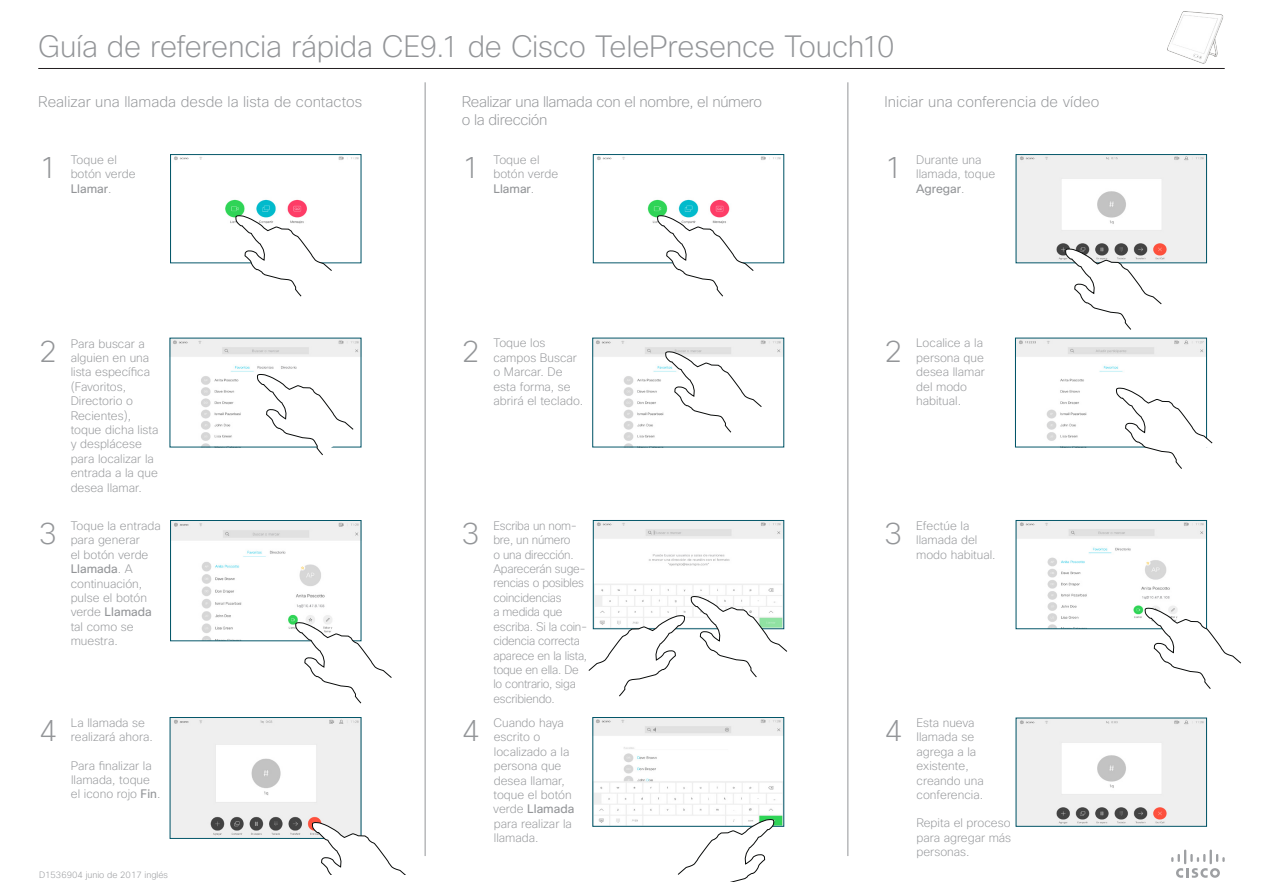
<style>
.page{position:relative;width:1263px;height:893px;background:#fff}
.page>*{position:absolute;margin:0;border:0;box-sizing:border-box;transform-origin:0 0}
.Subhead1{font:200 30px "Cisco Sans";letter-spacing:-.01em;color:#939598}
.Subhead1-2{font:200 15px "Cisco Sans";color:#939598}
.Subhead1-3{font:200 15px/18px "Cisco Sans";letter-spacing:-.02em;color:#939598}
.CartoonAnnotation{font:200 12px/14.4px "Cisco Sans";color:#939598}
.CartoonAnnotation-2{font:200 12px/14.4px "Cisco Sans";letter-spacing:-.02em;color:#939598}
.t1{font:200 9px "Cisco Sans";color:#939598}
.s1{font-weight:400}
</style>
<div class="page">
<img style="left:172px;top:719px;width:187px;height:117px">
<div style="left:170px;top:717px;width:191px;height:121px;border:1px solid #005467"></div>
<img style="left:174px;top:156px;width:185px;height:67px">
<div style="left:170px;top:154px;width:191px;height:109px;border:1px solid #005467"></div>
<svg style="left:235px;top:215px;width:97px;height:81px"></svg>
<img style="left:172px;top:522px;width:187px;height:117px">
<div style="left:170px;top:520px;width:191px;height:121px;border:1px solid #005467"></div>
<svg style="left:295px;top:622px;width:97px;height:81px"></svg>
<svg style="left:312px;top:822px;width:94px;height:53px"></svg>
<img style="left:172px;top:340px;width:187px;height:105px">
<svg style="left:257px;top:374px;width:97px;height:81px"></svg>
<img style="left:595px;top:719px;width:187px;height:105px">
<div style="left:593px;top:717px;width:191px;height:109px;border:1px solid #005467"></div>
<img style="left:597px;top:156px;width:184px;height:67px">
<div style="left:593px;top:154px;width:191px;height:109px;border:1px solid #005467"></div>
<svg style="left:657px;top:215px;width:97px;height:81px"></svg>
<img style="left:595px;top:522px;width:187px;height:96px">
<div style="left:593px;top:520px;width:191px;height:109px;border:1px solid #005467"></div>
<svg style="left:691px;top:596px;width:96px;height:81px"></svg>
<svg style="left:588px;top:615px;width:97px;height:81px"></svg>
<svg style="left:678px;top:819px;width:96px;height:63px"></svg>
<img style="left:595px;top:340px;width:187px;height:105px">
<svg style="left:665px;top:351px;width:97px;height:82px"></svg>
<img style="left:1018px;top:156px;width:186px;height:105px">
<div style="left:1016px;top:154px;width:190px;height:109px;border:1px solid #005467"></div>
<img style="left:1018px;top:720px;width:186px;height:104px">
<svg style="left:1065px;top:248px;width:97px;height:82px"></svg>
<img style="left:1018px;top:522px;width:186px;height:105px">
<div style="left:1016px;top:520px;width:190px;height:109px;border:1px solid #005467"></div>
<svg style="left:1145px;top:607px;width:96px;height:82px"></svg>
<img style="left:1017px;top:340px;width:187px;height:101px">
<svg style="left:1116px;top:387px;width:96px;height:82px"></svg>
<hr style="left:425px;top:82px;width:1px;height:774px;background:#939598">
<hr style="left:847px;top:82px;width:1px;height:774px;background:#939598">
<svg style="left:1171px;top:849px;width:54px;height:29px"></svg>
<hr style="left:38px;top:68px;width:1187px;height:1px;background:#231f20">
<img style="left:1167px;top:11px;width:57px;height:53px">
<h1 class="Subhead1" style="left:38px;top:27px;width:858px">Guía de referencia rápida CE9.1 de Cisco TelePresence Touch10</h1>
<h1 class="Subhead1-2" style="left:38px;top:92px;width:325px">Realizar una llamada desde la lista de contactos</h1>
<h1 class="Subhead1-2" style="left:884px;top:92px;width:216px">Iniciar una conferencia de vídeo</h1>
<h1 class="Subhead1-3" style="left:462px;top:93px;width:302px">Realizar una llamada con el nombre, el número o la dirección</h1>
<p class="Subhead1" style="left:39px;top:149px;width:20px">1</p>
<p class="CartoonAnnotation" style="left:71px;top:152px;width:66px">Toque el botón verde<br><span class="s1">Llamar</span>.</p>
<p class="Subhead1" style="left:462px;top:149px;width:19px">1</p>
<p class="CartoonAnnotation" style="left:493px;top:152px;width:66px">Toque el botón verde<br><span class="s1">Llamar</span>.</p>
<p class="Subhead1" style="left:884px;top:149px;width:19px">1</p>
<p class="CartoonAnnotation" style="left:916px;top:152px;width:81px">Durante una llamada, toque<br><span class="s1">Agregar</span>.</p>
<p class="Subhead1" style="left:39px;top:332px;width:20px">2</p>
<p class="CartoonAnnotation" style="left:71px;top:336px;width:89px">Para buscar a alguien en una lista específica (Favoritos,<br>Directorio o<br>Recientes), toque dicha lista y desplácese para localizar la entrada a la que desea llamar.</p>
<p class="Subhead1" style="left:462px;top:332px;width:19px">2</p>
<p class="CartoonAnnotation" style="left:493px;top:336px;width:91px">Toque los campos Buscar o Marcar. De esta forma, se abrirá el teclado.</p>
<p class="Subhead1" style="left:884px;top:332px;width:19px">2</p>
<p class="CartoonAnnotation" style="left:916px;top:336px;width:70px">Localice a la persona que desea llamar del modo habitual.</p>
<p class="Subhead1" style="left:39px;top:515px;width:20px">3</p>
<p class="CartoonAnnotation" style="left:71px;top:518px;width:92px">Toque la entrada para generar<br>el botón verde<br><span class="s1">Llamada</span>. A continuación, pulse el botón verde <span class="s1">Llamada </span>tal como se muestra.</p>
<p class="Subhead1" style="left:462px;top:514px;width:19px">3</p>
<p class="CartoonAnnotation-2" style="left:493px;top:518px;width:96px">Escriba un nom&shy;bre, un número<br>o una dirección.<br>Aparecerán suge&shy;rencias o posibles coincidencias<br>a medida que escriba. Si la coin&shy;cidencia correcta aparece en la lista, toque en ella. De lo contrario, siga escribiendo.</p>
<p class="Subhead1" style="left:884px;top:514px;width:19px">3</p>
<p class="CartoonAnnotation" style="left:916px;top:518px;width:81px">Efectúe la llamada del modo habitual.</p>
<p class="Subhead1" style="left:39px;top:712px;width:20px">4</p>
<p class="CartoonAnnotation" style="left:493px;top:715px;width:83px">Cuando haya escrito o localizado a la persona que desea llamar, toque el botón verde <span class="s1">Llamada </span>para realizar la llamada.</p>
<p class="Subhead1" style="left:462px;top:711px;width:19px">4</p>
<p class="CartoonAnnotation" style="left:916px;top:715px;width:69px">Esta nueva llamada se agrega a la existente, creando una conferencia.</p>
<p class="CartoonAnnotation" style="left:916px;top:816px;width:96px;text-align:justify">Repita el proceso para agregar más personas.</p>
<p class="CartoonAnnotation" style="left:71px;top:715px;width:84px">La llamada se realizará ahora.</p>
<p class="CartoonAnnotation" style="left:71px;top:758px;width:91px">Para finalizar la llamada, toque el icono rojo <span class="s1">Fin</span>.</p>
<p class="Subhead1" style="left:884px;top:711px;width:19px">4</p>
<p class="t1" style="left:39px;top:869px;width:131px">D1536904 junio de 2017 inglés</p>
</div>
